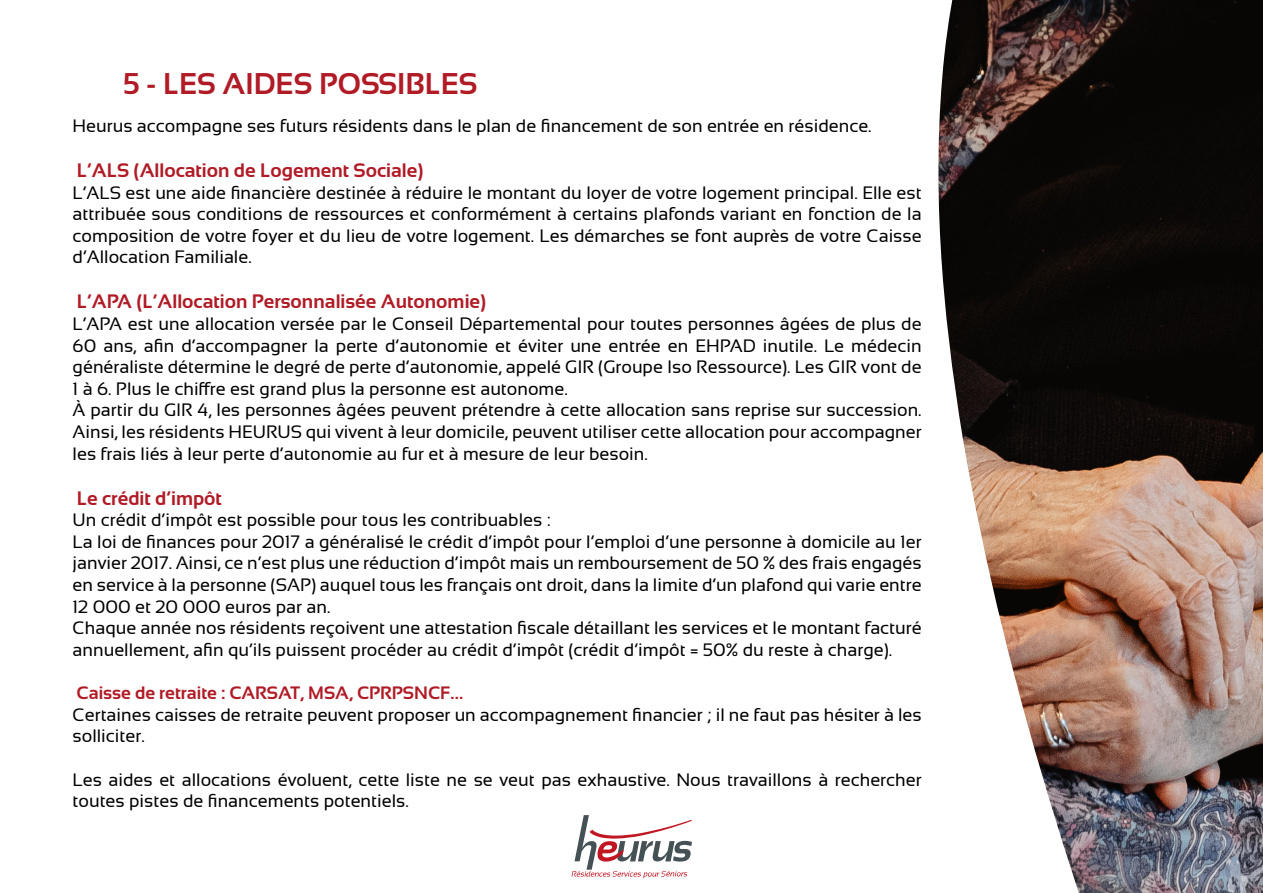
<style>
.page{position:relative;width:1263px;height:893px;background:#fff}
.page>*{position:absolute;margin:0;border:0;box-sizing:border-box;transform-origin:0 0}
.t1{font:700 30px "Sansation";color:#b01b26}
.t2{font:700 19.5px "Sansation";color:#b01b26}
.t3{font:18px/21.6px "Sansation";color:#000;text-align:justify}
.t4{font:700 18px "Sansation";color:#b01b26}
</style>
<div class="page">
<img style="left:1191px;top:0;width:72px;height:893px">
<img style="left:938px;top:0;width:253px;height:893px">
<svg style="left:571px;top:815px;width:121px;height:63px"></svg>
<p class="t1" style="left:123px;top:67px;width:356px">5 - LES AIDES POSSIBLES</p>
<p class="t3" style="left:73px;top:115px;width:800px">Heurus accompagne ses futurs résidents dans le plan de financement de son entrée en résidence.</p>
<p class="t2" style="left:77px;top:159px;width:348px">L’ALS (Allocation de Logement Sociale)</p>
<p class="t3" style="left:73px;top:182px;width:850px">L’ALS est une aide financière destinée à réduire le montant du loyer de votre logement principal. Elle est attribuée sous conditions de ressources et conformément à certains plafonds variant en fonction de la composition de votre foyer et du lieu de votre logement. Les démarches se font auprès de votre Caisse d’Allocation Familiale.</p>
<p class="t2" style="left:77px;top:291px;width:411px">L’APA (L’Allocation Personnalisée Autonomie)</p>
<p class="t3" style="left:73px;top:313px;width:850px">L’APA est une allocation versée par le Conseil Départemental pour toutes personnes âgées de plus de 60 ans, afin d’accompagner la perte d’autonomie et éviter une entrée en EHPAD inutile. Le médecin généraliste détermine le degré de perte d’autonomie, appelé GIR (Groupe Iso Ressource). Les GIR vont de 1 à 6. Plus le chiffre est grand plus la personne est autonome.</p>
<p class="t3" style="left:73px;top:399px;width:850px">À partir du GIR 4, les personnes âgées peuvent prétendre à cette allocation sans reprise sur succession.<br>Ainsi, les résidents HEURUS qui vivent à leur domicile, peuvent utiliser cette allocation pour accompagner les frais liés à leur perte d’autonomie au fur et à mesure de leur besoin.</p>
<p class="t2" style="left:77px;top:487px;width:147px">Le crédit d’impôt</p>
<p class="t3" style="left:73px;top:509px;width:479px">Un crédit d’impôt est possible pour tous les contribuables :</p>
<p class="t3" style="left:73px;top:531px;width:851px">La loi de finances pour 2017 a généralisé le crédit d’impôt pour l’emploi d’une personne à domicile au 1er janvier 2017. Ainsi, ce n’est plus une réduction d’impôt mais un remboursement de 50 % des frais engagés en service à la personne (SAP) auquel tous les français ont droit, dans la limite d’un plafond qui varie entre 12 000 et 20 000 euros par an.</p>
<p class="t3" style="left:73px;top:617px;width:850px">Chaque année nos résidents reçoivent une attestation fiscale détaillant les services et le montant facturé annuellement, afin qu’ils puissent procéder au crédit d’impôt (crédit d’impôt = 50% du reste à charge).</p>
<p class="t4" style="left:77px;top:683px;width:388px">Caisse de retraite : CARSAT, MSA, CPRPSNCF…</p>
<p class="t3" style="left:73px;top:704px;width:850px">Certaines caisses de retraite peuvent proposer un accompagnement financier ; il ne faut pas hésiter à les solliciter.</p>
<p class="t3" style="left:73px;top:768px;width:850px">Les aides et allocations évoluent, cette liste ne se veut pas exhaustive. Nous travaillons à rechercher toutes pistes de financements potentiels.</p>
</div>
